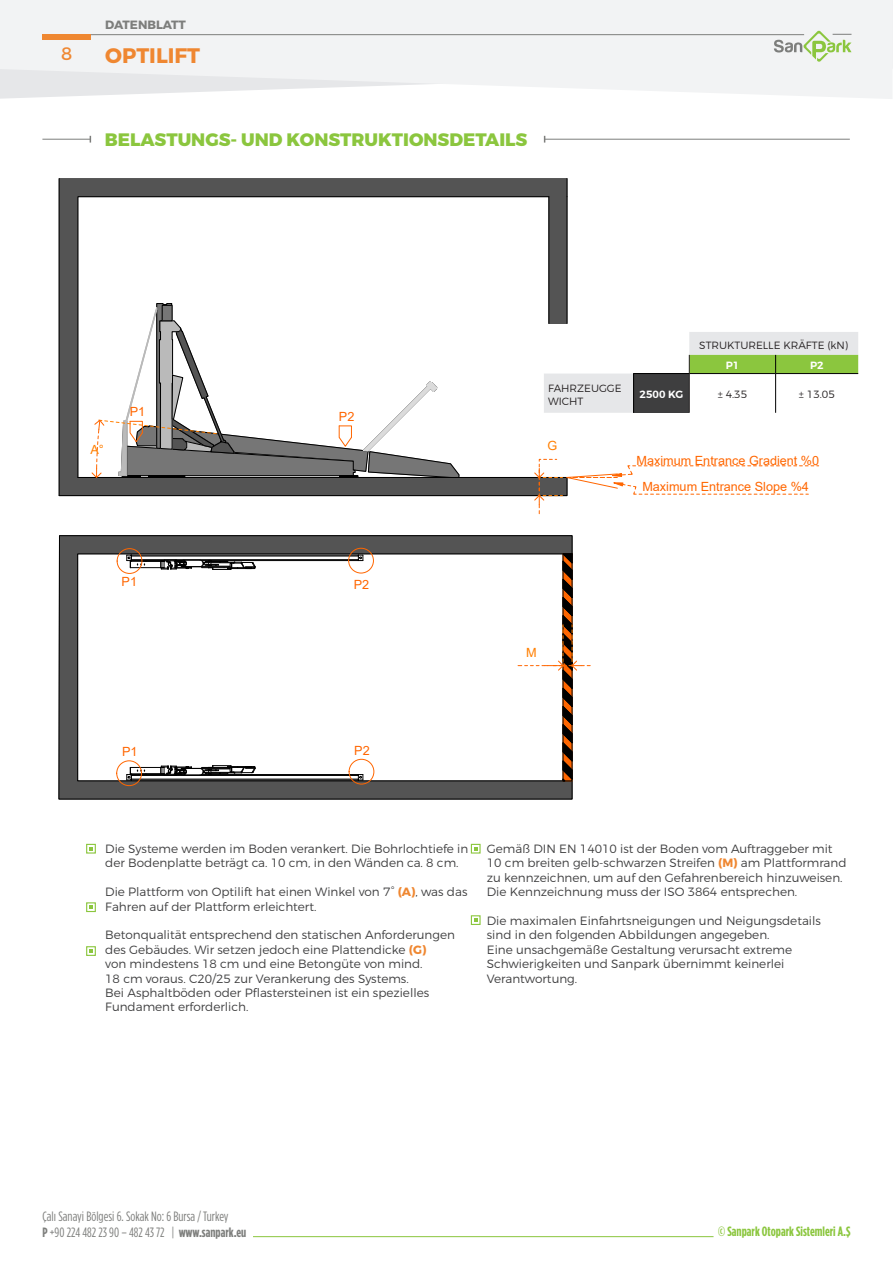
<style>
.page{position:relative;width:893px;height:1263px;background:#fff}
.page>*{position:absolute;margin:0;border:0;box-sizing:border-box;transform-origin:0 0}
.t1{font:700 21px "Montserrat";color:#ef8731}
.t2{font:800 18px "Montserrat";color:#8bc63e}
.t3{font:18px "Montserrat";color:#ef8731}
.t4{font:13.5px/16.2px "Gotham Condensed";color:#7d7e7c}
.t5{font:700 13.5px "Gotham Condensed";color:#8bc63e}
.t6{font:12.75px "Arial";color:#f60}
.t7{font:12.75px "Arial";color:#ff7f00}
.t8{font:12.6px/26.1px "Arial";color:#f60;text-align:center}
.t9{font:12.6px "Arial";color:#ff7f00}
.t10{font:300 12px/14.4px "Montserrat";color:#3e3e3f}
.t11{font:700 12px "Montserrat";color:#7d7e7c}
.t12{font:300 10.5px "Montserrat";color:#231f20}
.t13{font:600 10.5px "Montserrat";color:#fff}
.s1{font-weight:700;color:#ef8731}
.s2{font-weight:700}
</style>
<div class="page">
<svg style="left:0;top:0;width:892px;height:99px;fill:#f2f3f4"></svg>
<hr style="left:253px;top:1236px;width:460px;height:1px;background:#8bc63e">
<div style="left:42px;top:34px;width:49px;height:5px;background:#ef8731"></div>
<hr style="left:91px;top:34px;width:713px;height:1px;background:#7d7e7c">
<svg style="left:774px;top:31px;width:77px;height:31px"></svg>
<div style="left:58px;top:178px;width:510px;height:318px;background:#545454"></div>
<svg style="left:77px;top:196px;width:472px;height:107px"></svg>
<svg style="left:567px;top:179px;width:1px;height:18px"></svg>
<hr style="left:59px;top:179px;width:1px;height:317px;background:#000">
<hr style="left:567px;top:197px;width:1px;height:126px;background:#000">
<hr style="left:549px;top:197px;width:1px;height:126px;background:#000">
<svg style="left:59px;top:535px;width:513px;height:264px"></svg>
<hr style="left:131px;top:559px;width:227px;height:1px;background:#000">
<hr style="left:211px;top:560px;width:147px;height:1px;background:#000">
<hr style="left:131px;top:555px;width:227px;height:1px;background:#000">
<hr style="left:131px;top:556px;width:227px;height:1px;background:#000">
<svg style="left:127px;top:555px;width:129px;height:15px"></svg>
<svg style="left:358px;top:555px;width:6px;height:6px"></svg>
<hr style="left:131px;top:775px;width:227px;height:1px;background:#000">
<hr style="left:211px;top:774px;width:147px;height:1px;background:#000">
<hr style="left:131px;top:780px;width:227px;height:1px;background:#000">
<hr style="left:131px;top:779px;width:227px;height:1px;background:#000">
<svg style="left:127px;top:765px;width:129px;height:16px"></svg>
<svg style="left:358px;top:774px;width:6px;height:7px"></svg>
<div style="left:117px;top:548px;width:25px;height:25px;border:1px solid #f60;border-radius:50%"></div>
<div style="left:348px;top:548px;width:26px;height:25px;border:1px solid #f60;border-radius:50%"></div>
<div style="left:117px;top:761px;width:25px;height:25px;border:1px solid #f60;border-radius:50%"></div>
<div style="left:349px;top:759px;width:25px;height:25px;border:1px solid #f60;border-radius:50%"></div>
<svg style="left:518px;top:553px;width:72px;height:229px"></svg>
<hr style="left:545px;top:139px;width:305px;height:1px;background:#7d7e7c">
<hr style="left:42px;top:139px;width:48px;height:1px;background:#7d7e7c">
<svg style="left:59px;top:303px;width:799px;height:211px"></svg>
<hr style="left:633px;top:373px;width:56px;height:1px;background:#000">
<hr style="left:633px;top:374px;width:1px;height:39px;background:#000">
<hr style="left:689px;top:373px;width:87px;height:1px;background:#000">
<hr style="left:776px;top:373px;width:82px;height:1px;background:#000">
<hr style="left:775px;top:374px;width:1px;height:39px;background:#000">
<div style="left:86px;top:844px;width:10px;height:9px;border:1px solid #8bc63e"></div>
<svg style="left:89px;top:847px;width:4px;height:3px"></svg>
<div style="left:471px;top:844px;width:10px;height:9px;border:1px solid #8bc63e"></div>
<div style="left:471px;top:915px;width:10px;height:10px;border:1px solid #8bc63e"></div>
<svg style="left:474px;top:918px;width:3px;height:4px"></svg>
<div style="left:86px;top:902px;width:10px;height:10px;border:1px solid #8bc63e"></div>
<svg style="left:89px;top:905px;width:4px;height:4px"></svg>
<div style="left:86px;top:946px;width:10px;height:10px;border:1px solid #8bc63e"></div>
<svg style="left:89px;top:949px;width:4px;height:4px"></svg>
<h2 class="t3" style="left:61px;top:43px;width:13px">8</h2>
<p class="t11" style="left:105px;top:17px;width:82px">DATENBLATT</p>
<h1 class="t1" style="left:105px;top:42px;width:96px">OPTILIFT</h1>
<p class="t2" style="left:105px;top:128px;width:424px">BELASTUNGS- UND KONSTRUKTIONSDETAILS</p>
<p class="t8" style="left:130px;top:400px;width:17px">P1</p>
<p class="t8" style="left:339px;top:405px;width:17px">P2</p>
<p class="t12" style="left:548px;top:382px;width:75px">FAHRZEUGGE</p>
<p class="t12" style="left:548px;top:394px;width:37px">WICHT</p>
<p class="t9" style="left:90px;top:445px;width:15px">A°</p>
<p class="t9" style="left:548px;top:441px;width:11px">G</p>
<p class="t12" style="left:699px;top:338px;width:151px">STRUKTURELLE KRÄFTE (kN)</p>
<p class="t13" style="left:726px;top:359px;width:15px">P1</p>
<p class="t13" style="left:810px;top:359px;width:15px">P2</p>
<p class="t13" style="left:640px;top:388px;width:45px">2500 KG</p>
<p class="t12" style="left:718px;top:388px;width:31px">± 4.35</p>
<p class="t12" style="left:799px;top:388px;width:38px">± 13.05</p>
<p class="t8" style="left:637px;top:448px;width:184px">Maximum Entrance Gradient %0<br>Maximum Entrance Slope %4</p>
<p class="t6" style="left:122px;top:574px;width:17px">P1</p>
<p class="t6" style="left:354px;top:577px;width:17px">P2</p>
<p class="t7" style="left:526px;top:645px;width:12px">M</p>
<p class="t6" style="left:122px;top:744px;width:17px">P1</p>
<p class="t6" style="left:354px;top:743px;width:17px">P2</p>
<p class="t10" style="left:105px;top:841px;width:364px">Die Systeme werden im Boden verankert. Die Bohrlochtiefe in der Bodenplatte beträgt ca. 10 cm, in den Wänden ca. 8 cm.</p>
<p class="t10" style="left:105px;top:884px;width:364px">Die Plattform von Optilift hat einen Winkel von 7° <span class="s1">(A)</span>, was das<br>Fahren auf der Plattform erleichtert.</p>
<p class="t10" style="left:105px;top:928px;width:351px">Betonqualität entsprechend den statischen Anforderungen des Gebäudes. Wir setzen jedoch eine Plattendicke <span class="s1">(G)<br></span>von mindestens 18 cm und eine Betongüte von mind.<br>18 cm voraus. C20/25 zur Verankerung des Systems.<br>Bei Asphaltböden oder Pflastersteinen ist ein spezielles Fundament erforderlich.</p>
<p class="t10" style="left:487px;top:841px;width:361px">Gemäß DIN EN 14010 ist der Boden vom Auftraggeber mit 10 cm breiten gelb-schwarzen Streifen <span class="s1">(M)</span> am Plattformrand zu kennzeichnen, um auf den Gefahrenbereich hinzuweisen.<br>Die Kennzeichnung muss der ISO 3864 entsprechen.</p>
<p class="t10" style="left:487px;top:913px;width:336px">Die maximalen Einfahrtsneigungen und Neigungsdetails sind in den folgenden Abbildungen angegeben.<br>Eine unsachgemäße Gestaltung verursacht extreme Schwierigkeiten und Sanpark übernimmt keinerlei Verantwortung.</p>
<p class="t4" style="left:43px;top:1208px;width:205px">Çalı Sanayi Bölgesi 6. Sokak No: 6 Bursa / Turkey<br><span class="s2">P</span> +90 224 482 23 90 – 482 43 72 | <span class="s2">www.sanpark.eu</span></p>
<p class="t5" style="left:718px;top:1224px;width:134px">© Sanpark Otopark Sistemleri A.Ş</p>
</div>
